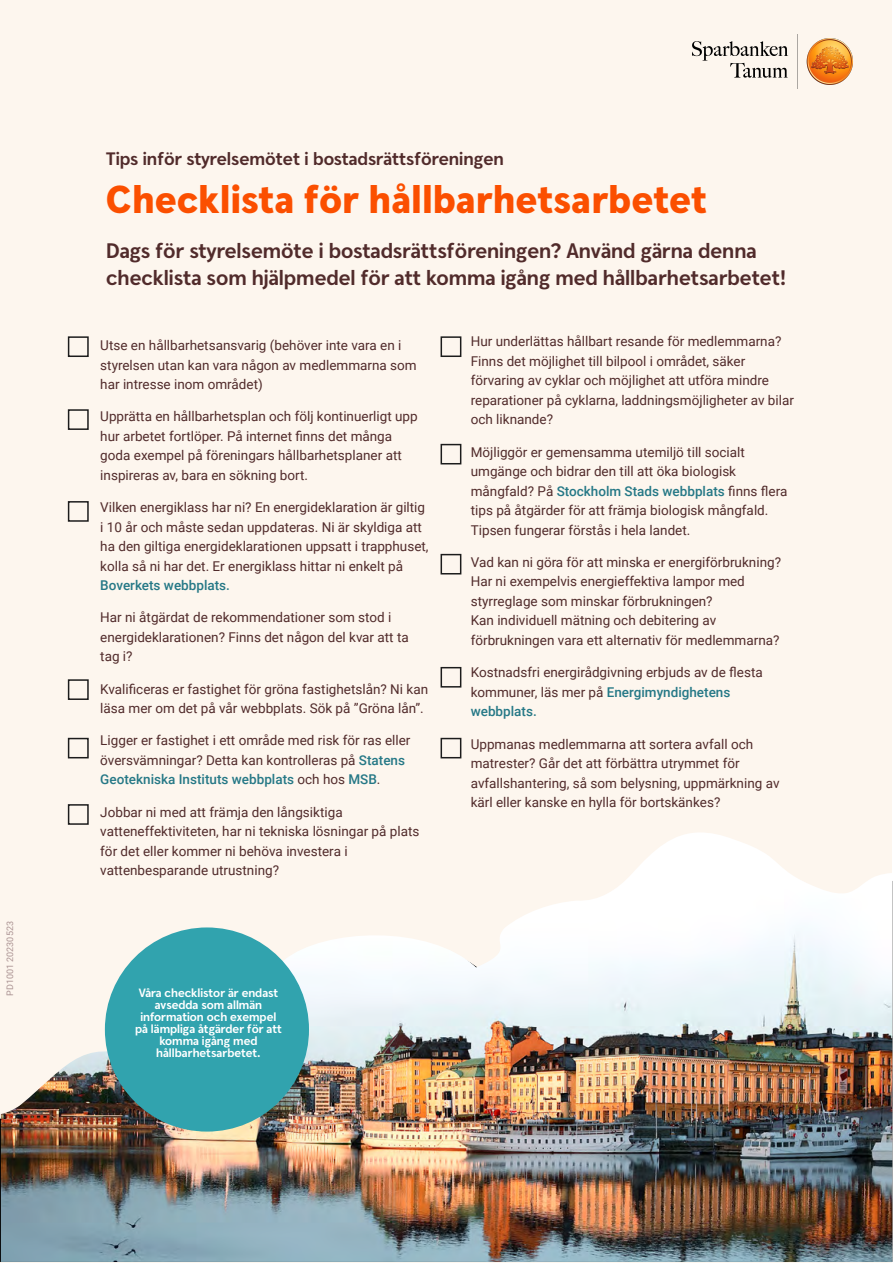
<style>
.page{position:relative;width:893px;height:1263px;background:#fff}
.page>*{position:absolute;margin:0;border:0;box-sizing:border-box;transform-origin:0 0}
.t1{font:900 39px "Swedbank Headline";color:#fb4f00}
.Ingress{font:700 21px/27px "Swedbank Headline";color:#512b2b}
.Text_ovan_huvudrubri{font:700 18px "Swedbank Headline";color:#512b2b}
.Brödtext{font:13.5px/19.5px "Roboto";color:#512b2b}
.Eyecatcher_text_vit{font:700 12px/12px "Swedbank Headline";color:#fff;text-align:center}
.t2{font:9px "Roboto";color:#ab9393}
.s1{font-weight:500;color:#257886}
</style>
<div class="page">
<div style="left:0;top:0;width:891px;height:1263px;background:#fdf6ee"></div>
<img style="left:1px;top:832px;width:891px;height:430px">
<div style="left:441px;top:667px;width:20px;height:20px;border:2px solid #1c1c1c"></div>
<div style="left:441px;top:738px;width:20px;height:20px;border:2px solid #1c1c1c"></div>
<div style="left:441px;top:554px;width:20px;height:20px;border:2px solid #1c1c1c"></div>
<div style="left:441px;top:444px;width:20px;height:20px;border:2px solid #1c1c1c"></div>
<div style="left:441px;top:336px;width:20px;height:21px;border:2px solid #1c1c1c"></div>
<div style="left:68px;top:336px;width:21px;height:21px;border:2px solid #1c1c1c"></div>
<div style="left:68px;top:409px;width:21px;height:21px;border:2px solid #1c1c1c"></div>
<div style="left:68px;top:501px;width:21px;height:21px;border:2px solid #1c1c1c"></div>
<div style="left:68px;top:679px;width:21px;height:21px;border:2px solid #1c1c1c"></div>
<div style="left:68px;top:738px;width:21px;height:20px;border:2px solid #1c1c1c"></div>
<div style="left:68px;top:804px;width:21px;height:21px;border:2px solid #1c1c1c"></div>
<div style="left:105px;top:927px;width:204px;height:204px;background:#31a3ae;border-radius:50%"></div>
<img style="left:692px;top:34px;width:161px;height:54px">
<p class="t2" style="left:4px;top:996px;width:76px;rotate:-90deg">PD1001 20230523</p>
<p class="Text_ovan_huvudrubri" style="left:106px;top:148px;width:399px">Tips inför styrelsemötet i bostadsrättsföreningen</p>
<h1 class="t1" style="left:106px;top:175px;width:603px">Checklista för hållbarhetsarbetet</h1>
<p class="Ingress" style="left:106px;top:238px;width:682px">Dags för styrelsemöte i bostadsrättsföreningen? Använd gärna denna checklista som hjälpmedel för att komma igång med hållbarhetsarbetet!</p>
<p class="Brödtext" style="left:100px;top:335px;width:318px">Utse en hållbarhetsansvarig (behöver inte vara en i styrelsen utan kan vara någon av medlemmarna som har intresse inom området)</p>
<p class="Brödtext" style="left:100px;top:406px;width:319px">Upprätta en hållbarhetsplan och följ kontinuerligt upp hur arbetet fortlöper. På internet finns det många goda exempel på föreningars hållbarhetsplaner att inspireras av, bara en sökning bort.</p>
<p class="Brödtext" style="left:100px;top:497px;width:330px">Vilken energiklass har ni? En energideklaration är giltig i 10 år och måste sedan uppdateras. Ni är skyldiga att ha den giltiga energideklarationen uppsatt i trapphuset, kolla så ni har det. Er energiklass hittar ni enkelt på <span class="s1">Boverkets webbplats.</span></p>
<p class="Brödtext" style="left:100px;top:607px;width:310px">Har ni åtgärdat de rekommendationer som stod i energideklarationen? Finns det någon del kvar att ta tag i?</p>
<p class="Brödtext" style="left:100px;top:679px;width:329px">Kvalificeras er fastighet för gröna fastighetslån? Ni kan läsa mer om det på vår webbplats. Sök på ”Gröna lån”.</p>
<p class="Brödtext" style="left:100px;top:730px;width:312px">Ligger er fastighet i ett område med risk för ras eller översvämningar? Detta kan kontrolleras på <span class="s1">Statens<br>Geotekniska Instituts webbplats</span> och hos <span class="s1">MSB</span>.</p>
<p class="Brödtext" style="left:100px;top:802px;width:321px">Jobbar ni med att främja den långsiktiga vatteneffektiviteten, har ni tekniska lösningar på plats för det eller kommer ni behöva investera i vattenbesparande utrustning?</p>
<p class="Brödtext" style="left:471px;top:331px;width:325px">Hur underlättas hållbart resande för medlemmarna?<br>Finns det möjlighet till bilpool i området, säker förvaring av cyklar och möjlighet att utföra mindre reparationer på cyklarna, laddningsmöjligheter av bilar och liknande?</p>
<p class="Brödtext" style="left:471px;top:442px;width:318px">Möjliggör er gemensamma utemiljö till socialt umgänge och bidrar den till att öka biologisk mångfald? På <span class="s1">Stockholm Stads webbplats</span> finns flera tips på åtgärder för att främja biologisk mångfald.<br>Tipsen fungerar förstås i hela landet.</p>
<p class="Brödtext" style="left:471px;top:552px;width:312px">Vad kan ni göra för att minska er energiförbrukning?<br>Har ni exempelvis energieffektiva lampor med styrreglage som minskar förbrukningen?<br>Kan individuell mätning och debitering av förbrukningen vara ett alternativ för medlemmarna?</p>
<p class="Brödtext" style="left:471px;top:662px;width:294px">Kostnadsfri energirådgivning erbjuds av de flesta kommuner, läs mer på <span class="s1">Energimyndighetens webbplats.</span></p>
<p class="Brödtext" style="left:471px;top:733px;width:310px">Uppmanas medlemmarna att sortera avfall och matrester? Går det att förbättra utrymmet för avfallshantering, så som belysning, uppmärkning av kärl eller kanske en hylla för bortskänkes?</p>
<p class="Eyecatcher_text_vit" style="left:135px;top:987px;width:148px">Våra checklistor är endast avsedda som allmän information och exempel på lämpliga åtgärder för att komma igång med hållbarhetsarbetet.</p>
</div>
